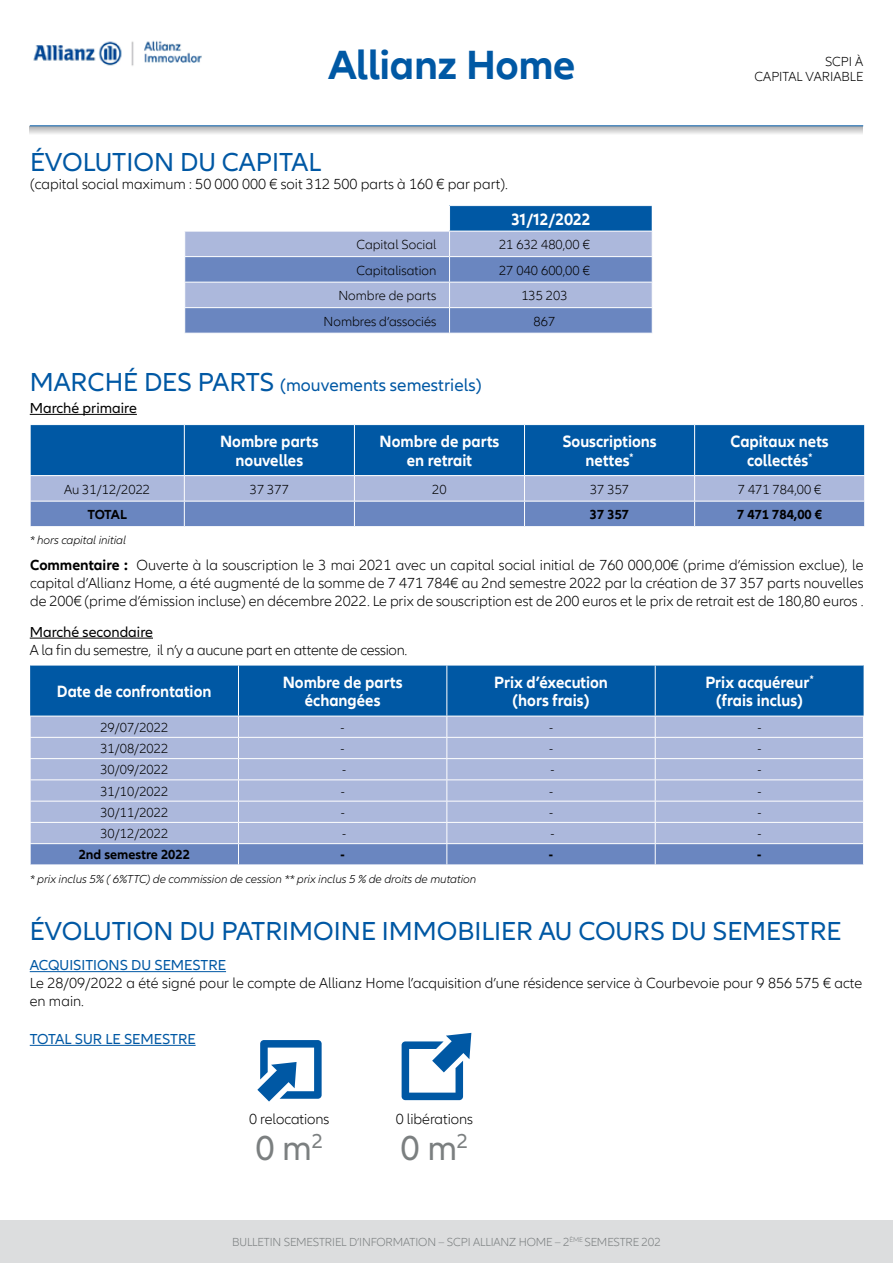
<style>
.page{position:relative;width:893px;height:1263px;background:#fff}
.page>*{position:absolute;margin:0;border:0;box-sizing:border-box;transform-origin:0 0}
.t1{font:700 42px "Allianz Neo";letter-spacing:-.01em;color:#0058a4}
.t2{font:36px "Allianz Neo";color:#7b7f80}
.t3{font:27px "Allianz Neo";color:#0058a4}
.t4{font:18px "Allianz Neo";color:#0058a4}
.t5{font:700 16.8px/18.9px "Allianz Neo";color:#fff;text-align:center;scale:.95 1}
.t6{font:300 15px/18px "Allianz Neo";color:#000;text-align:justify}
.t7{font:15px "Allianz Neo";color:#0058a4}
.t8{font:15px "Allianz Neo";color:#000}
.t9{font:300 13.5px/15px "Allianz Neo";color:#000;text-align:right}
.t10{font:700 13.5px "Allianz Neo";color:#000}
.t11{font:italic 300 12px "Allianz Neo";letter-spacing:-.005em;color:#000}
.t12{font:300 12px "Allianz Neo";letter-spacing:-.01em;color:#7b7f80}
.s1{font-size:27px}
.s2{font-weight:700}
</style>
<div class="page">
<div style="left:0;top:1220px;width:893px;height:43px;background:#dcddde"></div>
<svg style="left:30px;top:126px;width:833px;height:8px;background:#c8cbcf"></svg>
<hr style="left:30px;top:414px;width:107px;height:1px;background:#000">
<hr style="left:30px;top:638px;width:123px;height:1px;background:#000">
<hr style="left:30px;top:125px;width:833px;height:1px;background:#0058a4">
<svg style="left:30px;top:425px;width:835px;height:101px;background:#497eba"></svg>
<svg style="left:184px;top:206px;width:469px;height:127px;background:#91a7d1"></svg>
<hr style="left:450px;top:231px;width:203px;height:1px;background:#fff">
<img style="left:33px;top:40px;width:169px;height:26px">
<svg style="left:30px;top:665px;width:834px;height:199px;background:#7d9ecc"></svg>
<hr style="left:30px;top:1045px;width:166px;height:1px;background:#0058a4">
<svg style="left:257px;top:1040px;width:65px;height:61px"></svg>
<svg style="left:402px;top:1033px;width:69px;height:67px"></svg>
<hr style="left:30px;top:971px;width:196px;height:1px;background:#0058a4">
<h1 class="t1" style="left:328px;top:40px;width:249px">Allianz Home</h1>
<h3 class="t3" style="left:30px;top:147px;width:290px">ÉVOLUTI ON DU CAPITAL</h3>
<p class="t6" style="left:30px;top:175px;width:479px">(capital social maximum : 50 000 000 € soit 312 500 parts à 160 € par part).</p>
<p class="t5" style="left:511px;top:210px;width:85px">31/12/2022</p>
<p class="t9" style="left:356px;top:237px;width:81px">Capital Social</p>
<p class="t9" style="left:499px;top:237px;width:92px">21 632 480,00 €</p>
<p class="t9" style="left:357px;top:263px;width:81px">Capitalisation</p>
<p class="t9" style="left:499px;top:263px;width:92px">27 040 600,00 €</p>
<p class="t9" style="left:338px;top:288px;width:100px">Nombre de parts</p>
<p class="t9" style="left:521px;top:288px;width:48px">135 203</p>
<p class="t9" style="left:324px;top:314px;width:114px">Nombres d’associés</p>
<p class="t9" style="left:534px;top:314px;width:23px">867</p>
<p class="t4" style="left:30px;top:374px;width:453px"><span class="s1">MARCHÉ DES PARTS</span> (mouvements semestriels)</p>
<p class="t8" style="left:30px;top:399px;width:109px">Marché primaire</p>
<p class="t9" style="left:755px;top:54px;width:110px">SCPI à<br>capital variable</p>
<p class="t5" style="left:220px;top:432px;width:105px">Nombre parts nouvelles</p>
<p class="t5" style="left:380px;top:432px;width:128px">Nombre de parts en retrait</p>
<p class="t5" style="left:562px;top:432px;width:101px">Souscriptions nettes<sup>*</sup></p>
<p class="t5" style="left:731px;top:432px;width:105px">Capitaux nets collectés<sup>*</sup></p>
<p class="t9" style="left:64px;top:482px;width:87px">Au 31/12/2022</p>
<p class="t9" style="left:250px;top:482px;width:41px">37 377</p>
<p class="t9" style="left:432px;top:482px;width:16px">20</p>
<p class="t9" style="left:590px;top:482px;width:41px">37 357</p>
<p class="t9" style="left:738px;top:482px;width:85px">7 471 784,00 €</p>
<p class="t10" style="left:88px;top:507px;width:41px">TOTAL</p>
<p class="t10" style="left:590px;top:507px;width:41px">37 357</p>
<p class="t10" style="left:737px;top:507px;width:86px">7 471 784,00 €</p>
<p class="t11" style="left:30px;top:533px;width:98px">* hors capital initial</p>
<p class="t6" style="left:30px;top:556px;width:835px"><span class="s2">Commentaire :</span> Ouverte à la souscription le 3 mai 2021 avec un capital social initial de 760 000,00€ (prime d’émission exclue), le capital d’Allianz Home, a été augmenté de la somme de 7 471 784€ au 2nd semestre 2022 par la création de 37 357 parts nouvelles de 200€ (prime d’émission incluse) en décembre 2022. Le prix de souscription est de 200 euros et le prix de retrait est de 180,80 euros .</p>
<p class="t8" style="left:30px;top:623px;width:125px">Marché secondaire</p>
<p class="t6" style="left:30px;top:641px;width:379px">A la fin du semestre, il n’y a aucune part en attente de cession.</p>
<p class="t5" style="left:57px;top:682px;width:164px">Date de confrontation</p>
<p class="t5" style="left:283px;top:673px;width:128px">Nombre de parts échangées</p>
<p class="t5" style="left:494px;top:673px;width:121px">Prix d’éxecution (hors frais)</p>
<p class="t5" style="left:705px;top:673px;width:116px">Prix acquéreur<sup>* </sup>(frais inclus)</p>
<p class="t9" style="left:100px;top:720px;width:69px">29/07/2022</p>
<p class="t9" style="left:341px;top:720px;width:6px">-</p>
<p class="t9" style="left:549px;top:720px;width:6px">-</p>
<p class="t9" style="left:757px;top:720px;width:6px">-</p>
<p class="t9" style="left:100px;top:741px;width:69px">31/08/2022</p>
<p class="t9" style="left:341px;top:741px;width:6px">-</p>
<p class="t9" style="left:549px;top:741px;width:6px">-</p>
<p class="t9" style="left:757px;top:741px;width:6px">-</p>
<p class="t9" style="left:100px;top:763px;width:69px">30/09/2022</p>
<p class="t9" style="left:342px;top:763px;width:6px">-</p>
<p class="t9" style="left:550px;top:763px;width:6px">-</p>
<p class="t9" style="left:757px;top:763px;width:6px">-</p>
<p class="t9" style="left:100px;top:784px;width:69px">31/10/2022</p>
<p class="t9" style="left:341px;top:784px;width:6px">-</p>
<p class="t9" style="left:549px;top:784px;width:6px">-</p>
<p class="t9" style="left:757px;top:784px;width:6px">-</p>
<p class="t9" style="left:100px;top:805px;width:69px">30/11/2022</p>
<p class="t9" style="left:341px;top:805px;width:6px">-</p>
<p class="t9" style="left:549px;top:805px;width:6px">-</p>
<p class="t9" style="left:757px;top:805px;width:6px">-</p>
<p class="t9" style="left:100px;top:826px;width:69px">30/12/2022</p>
<p class="t9" style="left:342px;top:826px;width:6px">-</p>
<p class="t9" style="left:550px;top:826px;width:6px">-</p>
<p class="t9" style="left:757px;top:826px;width:6px">-</p>
<p class="t10" style="left:79px;top:847px;width:113px">2nd semestre 2022</p>
<p class="t10" style="left:341px;top:847px;width:6px">-</p>
<p class="t10" style="left:549px;top:847px;width:6px">-</p>
<p class="t10" style="left:757px;top:847px;width:6px">-</p>
<p class="t11" style="left:30px;top:872px;width:448px">* prix inclus 5% ( 6%TTC) de commission de cession ** prix inclus 5 % de droits de mutation</p>
<h3 class="t3" style="left:30px;top:916px;width:457px">ÉVOLUTION DU PATRI MOI NE I MMOBILIER</h3>
<h3 class="t3" style="left:539px;top:916px;width:287px">AU COURS DU SEMESTRE</h3>
<p class="t7" style="left:30px;top:956px;width:135px">ACQUISITIONS DU SEm</p>
<p class="t7" style="left:184px;top:956px;width:43px">estre</p>
<p class="t6" style="left:30px;top:974px;width:834px">Le 28/09/2022 a été signé pour le compte de Allianz Home l’acquisition d’une résidence service à Courbevoie pour 9 856 575 € acte en main.</p>
<p class="t7" style="left:30px;top:1030px;width:105px">totAL sur le SEm</p>
<p class="t7" style="left:154px;top:1030px;width:43px">estre</p>
<p class="t6" style="left:249px;top:1110px;width:82px">0 relocations</p>
<h2 class="t2" style="left:255px;top:1127px;width:69px">0 m<sup>2</sup></h2>
<p class="t6" style="left:396px;top:1110px;width:79px">0 libérations</p>
<h2 class="t2" style="left:401px;top:1127px;width:69px">0 m<sup>2</sup></h2>
<p class="t12" style="left:232px;top:1235px;width:304px">Bulletin SEmestriel d’information – SCPI allianz HOME</p>
<p class="t12" style="left:555px;top:1235px;width:107px">– 2<sup>ème</sup> SEmestre 202</p>
</div>
